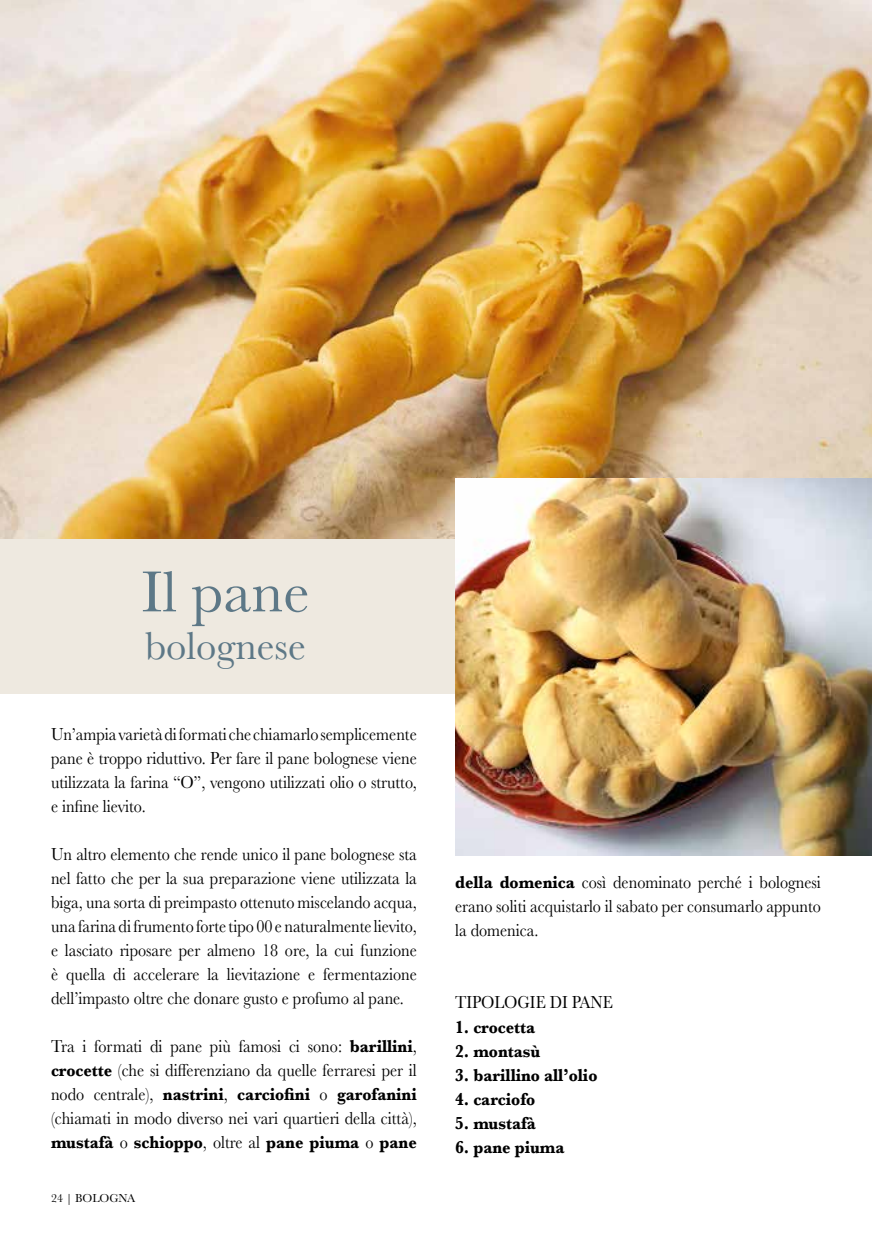
<style>
.page{position:relative;width:872px;height:1234px;background:#fff}
.page>*{position:absolute;margin:0;border:0;box-sizing:border-box;transform-origin:0 0}
.t1{font:60px "Baskerville";color:#5d7887}
.t2{font:40.5px "Baskerville";color:#5d7887}
.t3{font:18px/24px "Baskerville";color:#000;text-align:justify;scale:.9 1}
.t4{font:700 18px "Baskerville";color:#000;scale:.9 1}
.t5{font:12px "Baskerville";color:#000}
.s1{font-weight:700}
</style>
<div class="page">
<div style="left:0;top:538px;width:872px;height:155px;background:#eee9e0"></div>
<img style="left:0;top:0;width:872px;height:538px">
<img style="left:455px;top:478px;width:417px;height:377px">
<h1 class="t1" style="left:141px;top:553px;width:170px">Il pane</h1>
<h2 class="t2" style="left:145px;top:620px;width:162px">bolognese</h2>
<p class="t3" style="left:51px;top:721px;width:408px">Un’ampia varietà di formati che chiamarlo semplicemente pane è troppo riduttivo. Per fare il pane bolognese viene utilizzata la farina “O”, vengono utilizzati olio o strutto, e infine lievito.</p>
<p class="t3" style="left:51px;top:841px;width:408px">Un altro elemento che rende unico il pane bolognese sta nel fatto che per la sua preparazione viene utilizzata la biga, una sorta di preimpasto ottenuto miscelando acqua, una farina di frumento forte tipo 00 e naturalmente lievito, e lasciato riposare per almeno 18 ore, la cui funzione è quella di accelerare la lievitazione e fermentazione dell’impasto oltre che donare gusto e profumo al pane.</p>
<p class="t3" style="left:51px;top:1033px;width:408px">Tra i formati di pane più famosi ci sono: <span class="s1">barillini</span>, <span class="s1">crocette</span> (che si differenziano da quelle ferraresi per il nodo centrale), <span class="s1">nastrini</span>, <span class="s1">carciofini</span> o <span class="s1">garofanini </span>(chiamati in modo diverso nei vari quartieri della città), <span class="s1">mustafà</span> o <span class="s1">schioppo</span>, oltre al <span class="s1">pane piuma</span> o <span class="s1">pane</span></p>
<p class="t5" style="left:51px;top:1190px;width:86px">24 | BOLOGNA</p>
<p class="t3" style="left:455px;top:870px;width:408px"><span class="s1">della domenica</span> così denominato perché i bolognesi erano soliti acquistarlo il sabato per consumarlo appunto la domenica.</p>
<p class="t3" style="left:455px;top:990px;width:177px">TIPOLOGIE DI PANE</p>
<p class="t4" style="left:455px;top:1013px;width:90px">1. crocetta</p>
<p class="t4" style="left:455px;top:1037px;width:96px">2. montasù</p>
<p class="t4" style="left:455px;top:1061px;width:160px">3. barillino all’olio</p>
<p class="t4" style="left:455px;top:1085px;width:90px">4. carciofo</p>
<p class="t4" style="left:455px;top:1109px;width:91px">5. mustafà</p>
<p class="t4" style="left:455px;top:1133px;width:123px">6. pane piuma</p>
</div>
